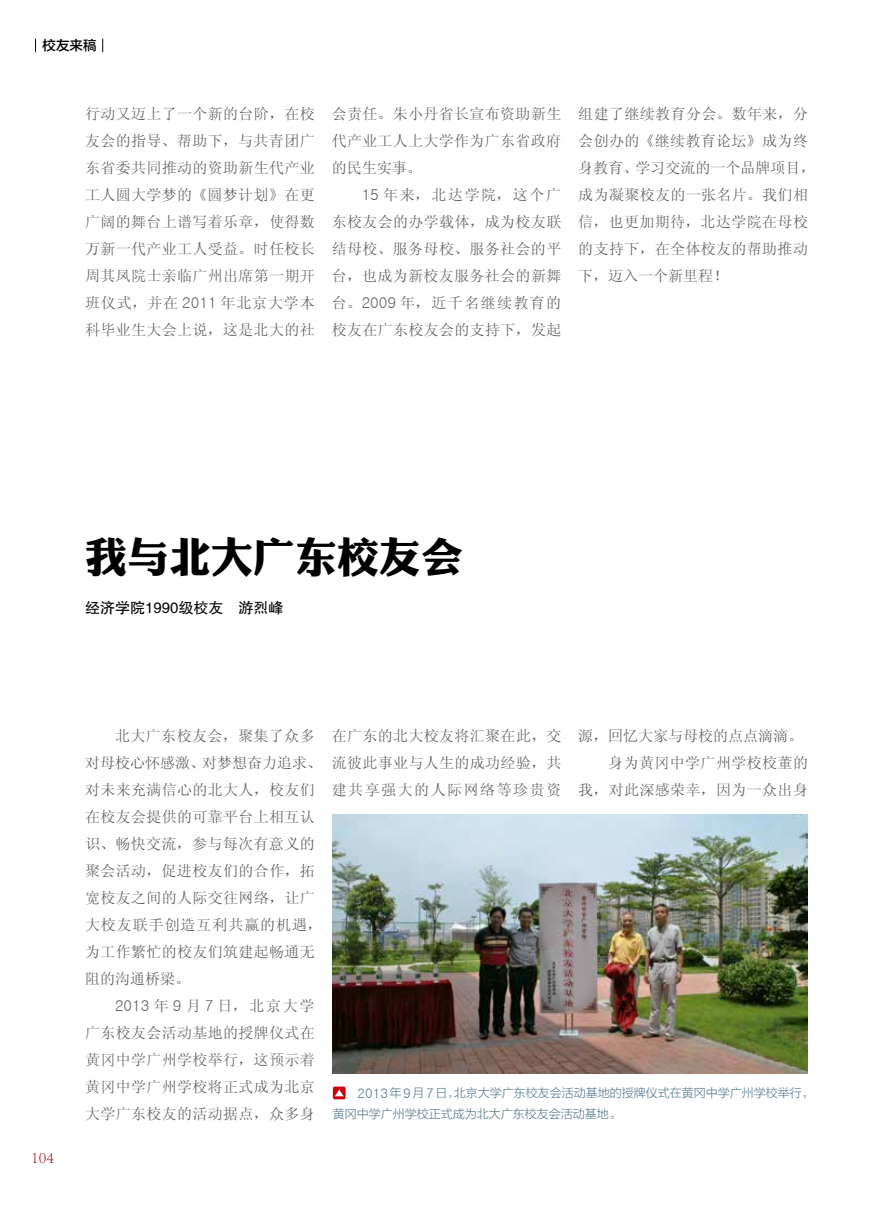
<style>
.page{position:relative;width:893px;height:1212px;background:#fff}
.page>*{position:absolute;margin:0;border:0;box-sizing:border-box;transform-origin:0 0}
.t1{font:42px "DF Li Jin Hei W8";color:#000}
.t2{font:300 16.5px "Adobe Song Std";color:#a91010}
.t3{font:15px/27px "N Sim Sun";letter-spacing:.025em;color:#5b5b5f;text-align:justify}
.t4{font:15px "N Sim Sun";color:#5b5b5f}
.t5{font:15px "FZHTK GBK1 0";color:#000}
.t6{font:13.5px "FZLTZHK GBK1 0";color:#000}
.t7{font:12px/20.5px "FZLTXHK GBK1 0";color:#4c7289}
.s1{font-family:"Gulim"}
.s2{font-family:"Gulim";font-size:13.2px}
</style>
<div class="page">
<svg style="left:333px;top:1086px;width:13px;height:13px"></svg>
<svg style="left:335px;top:1089px;width:9px;height:7px"></svg>
<img style="left:333px;top:814px;width:475px;height:260px">
<svg style="left:35px;top:39px;width:1px;height:13px"></svg>
<svg style="left:102px;top:39px;width:1px;height:13px"></svg>
<p class="t6" style="left:43px;top:38px;width:55px">校友来稿</p>
<p class="t3" style="left:85px;top:100px;width:231px">行动又迈上了一个新的台阶，在校友会的指导、帮助下，与共青团广东省委共同推动的资助新生代产业工人圆大学梦的《圆梦计划》在更广阔的舞台上谱写着乐章，使得数万新一代产业工人受益。时任校长周其凤院士亲临广州出席第一期开班仪式，并在 <span class="s1">2011</span> 年北京大学本科毕业生大会上说，这是北大的社</p>
<p class="t3" style="left:332px;top:100px;width:231px">会责任。朱小丹省长宣布资助新生代产业工人上大学作为广东省政府的民生实事。</p>
<p class="t3" style="left:332px;top:181px;width:231px;text-indent:30px"><span class="s1">15</span> 年来，北达学院，这个广东校友会的办学载体，成为校友联结母校、服务母校、服务社会的平台，也成为新校友服务社会的新舞台。<span class="s1">2009</span> 年，近千名继续教育的校友在广东校友会的支持下，发起</p>
<p class="t3" style="left:578px;top:100px;width:239px;text-align:left">组建了继续教育分会。数年来，分会创办的《继续教育论坛》成为终身教育、学习交流的一个品牌项目，成为凝聚校友的一张名片。我们相信，也更加期待，北达学院在母校的支持下，在全体校友的帮助推动下，迈入一个新里程！</p>
<h1 class="t1" style="left:85px;top:536px;width:379px">我与北大广东校友会</h1>
<p class="t5" style="left:85px;top:599px;width:200px">经济学院1990级校友 游烈峰</p>
<p class="t2" style="left:31px;top:1148px;width:24px">104</p>
<p class="t3" style="left:85px;top:722px;width:239px;text-align:left;text-indent:30px">北大广东校友会，聚集了众多对母校心怀感激、对梦想奋力追求、对未来充满信心的北大人，校友们在校友会提供的可靠平台上相互认识、畅快交流，参与每次有意义的聚会活动，促进校友们的合作，拓宽校友之间的人际交往网络，让广大校友联手创造互利共赢的机遇，为工作繁忙的校友们筑建起畅通无阻的沟通桥梁。</p>
<p class="t3" style="left:85px;top:992px;width:231px;text-indent:30px"><span class="s1">2013</span> 年 <span class="s1">9</span> 月 <span class="s1">7</span> 日，北京大学广东校友会活动基地的授牌仪式在黄冈中学广州学校举行，这预示着黄冈中学广州学校将正式成为北京大学广东校友的活动据点，众多身</p>
<p class="t3" style="left:332px;top:722px;width:231px">在广东的北大校友将汇聚在此，交流彼此事业与人生的成功经验，共建共享强大的人际网络等珍贵资</p>
<p class="t4" style="left:578px;top:728px;width:227px">源，回忆大家与母校的点点滴滴。</p>
<p class="t3" style="left:608px;top:749px;width:201px">身为黄冈中学广州学校校董的</p>
<p class="t3" style="left:578px;top:776px;width:231px">我，对此深感荣幸，因为一众出身</p>
<p class="t7" style="left:333px;top:1083px;width:483px;text-indent:25px"><span class="s2">2013</span>年<span class="s2">9</span>月<span class="s2">7</span>日，北京大学广东校友会活动基地的授牌仪式在黄冈中学广州学校举行，黄冈中学广州学校正式成为北大广东校友会活动基地。</p>
</div>
